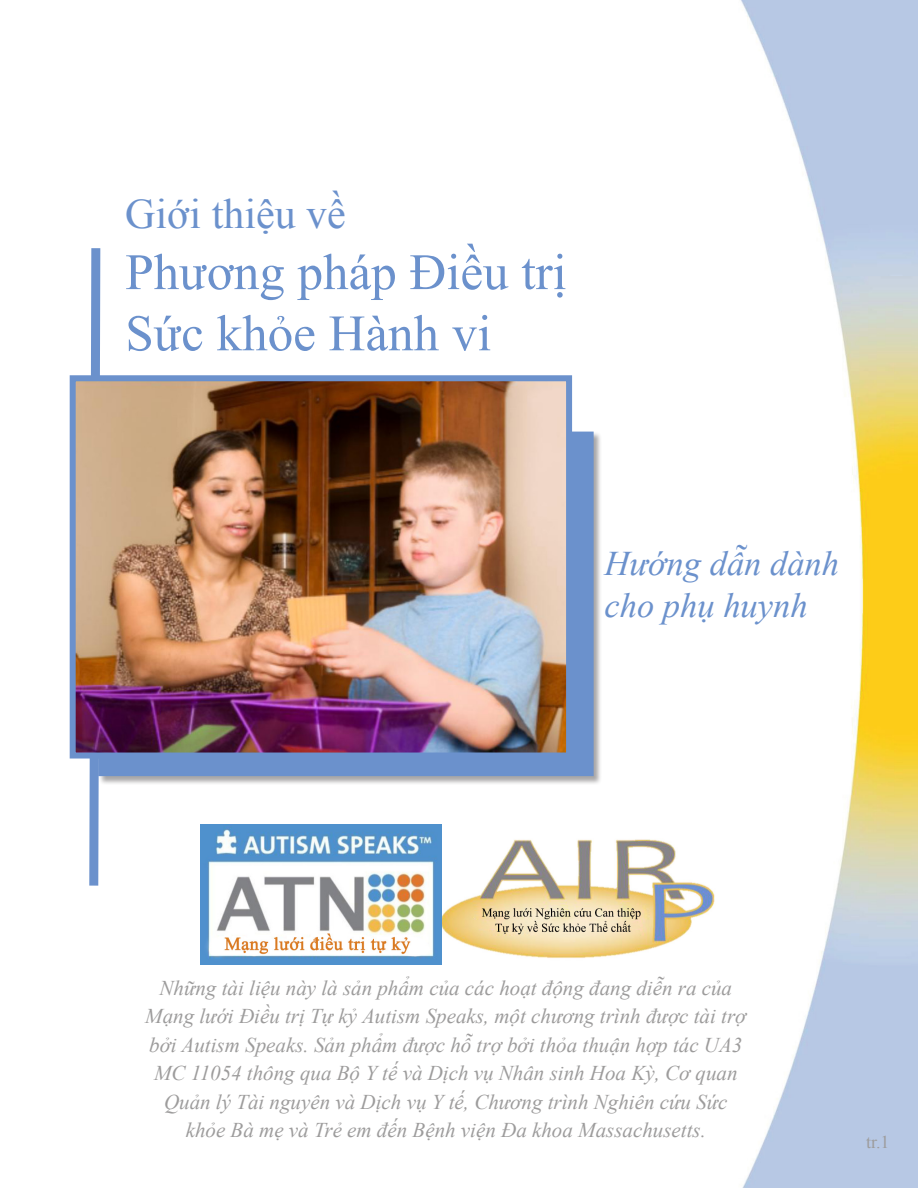
<style>
.page{position:relative;width:918px;height:1188px;background:#fff}
.page>*{position:absolute;margin:0;border:0;box-sizing:border-box;transform-origin:0 0}
.Bodd{font:51px/61.2px "Times New Roman";color:#6b91cc}
.Bodd-2{font:42px "Times New Roman";color:#6b91cc}
.Bodd-3{font:italic 34.5px/42px "Times New Roman";color:#6b91cc}
.Bodd-4{font:italic 21px/28.5px "Times New Roman";color:#9d9c9c;text-align:center}
.t1{font:18px "Times New Roman";color:#9d9c9c}
</style>
<div class="page">
<img style="left:69px;top:0;width:849px;height:1188px">
<img style="left:441px;top:825px;width:277px;height:142px">
<img style="left:200px;top:825px;width:241px;height:140px">
<svg style="left:85px;top:239px;width:20px;height:656px"></svg>
<div style="left:98px;top:431px;width:505px;height:354px;background:#231f20;opacity:.4"></div>
<div style="left:98px;top:432px;width:496px;height:344px;background:#6b91cc"></div>
<img style="left:77px;top:382px;width:488px;height:370px">
<div style="left:70px;top:375px;width:502px;height:384px;border:6px solid #6b91cc"></div>
<p class="Bodd-2" style="left:125px;top:186px;width:222px">Giới thiệu về</p>
<p class="Bodd" style="left:125px;top:241px;width:443px">Phương pháp Điều trị<br>Sức khỏe Hành vi</p>
<p class="Bodd-3" style="left:605px;top:541px;width:236px">Hướng dẫn dành cho phụ huynh</p>
<p class="Bodd-4" style="left:145px;top:973px;width:603px">Những tài liệu này là sản phẩm của các hoạt động đang diễn ra của Mạng lưới Điều trị Tự kỷ Autism Speaks, một chương trình được tài trợ bởi Autism Speaks. Sản phẩm được hỗ trợ bởi thỏa thuận hợp tác UA3<br>MC 11054 thông qua Bộ Y tế và Dịch vụ Nhân sinh Hoa Kỳ, Cơ quan Quản lý Tài nguyên và Dịch vụ Y tế, Chương trình Nghiên cứu Sức khỏe Bà mẹ và Trẻ em đến Bệnh viện Đa khoa Massachusetts.</p>
<p class="t1" style="left:866px;top:1130px;width:25px">tr.1</p>
</div>
